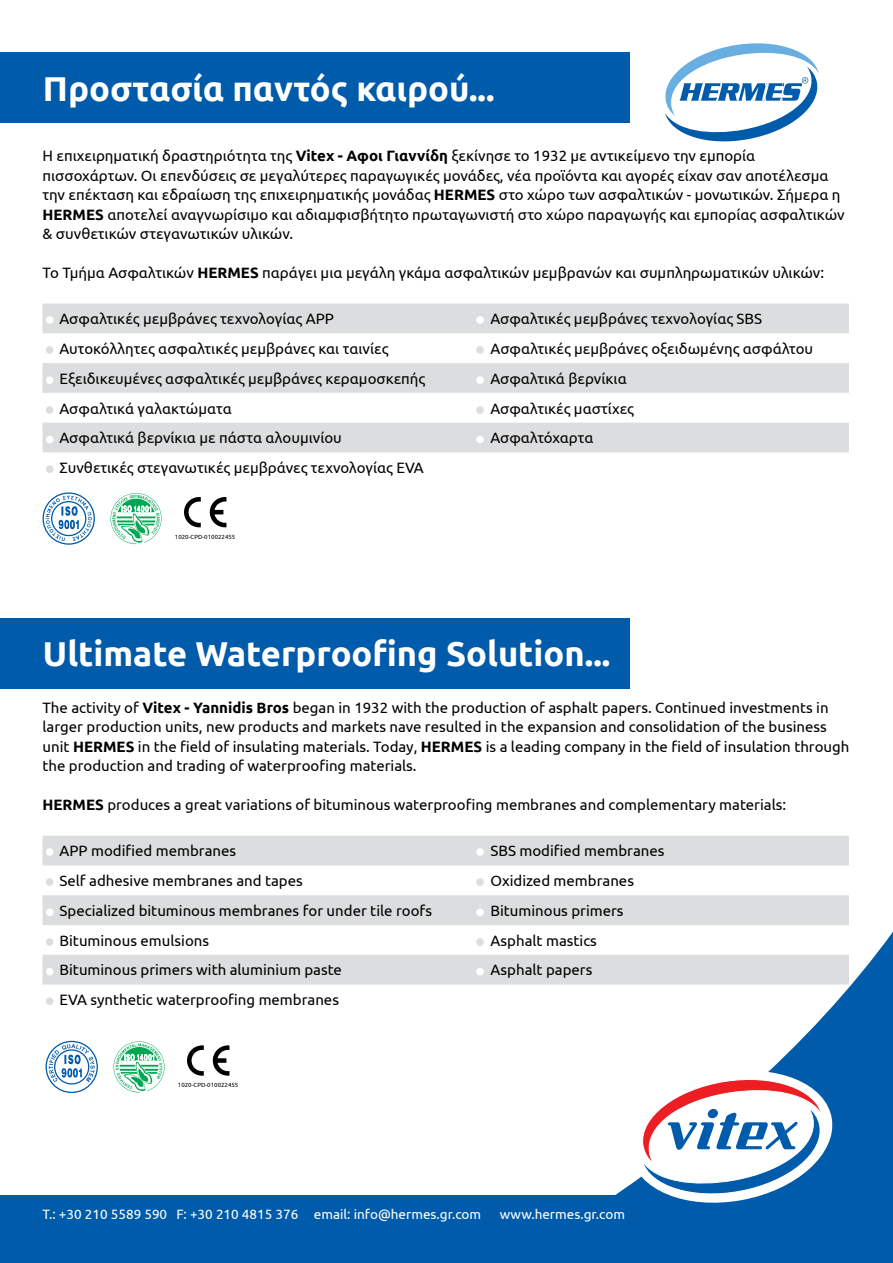
<style>
.page{position:relative;width:893px;height:1263px;background:#fff}
.page>*{position:absolute;margin:0;border:0;box-sizing:border-box;transform-origin:0 0}
.t1{font:700 34.5px "Ubuntu";color:#fff}
.t2{font:15px/19.5px "Ubuntu";color:#000}
.t3{font:13.5px "Ubuntu";color:#fff}
.t4{font:6px "Ubuntu";color:#000}
.s1{font-weight:700}
</style>
<div class="page">
<svg style="left:43px;top:304px;width:806px;height:148px;fill:#dcddde"></svg>
<svg style="left:43px;top:836px;width:806px;height:148px;fill:#dcddde"></svg>
<div style="left:0;top:53px;width:629px;height:70px;background:#005baa"></div>
<div style="left:0;top:618px;width:629px;height:70px;background:#005baa"></div>
<div style="left:0;top:1196px;width:648px;height:67px;background:#005baa"></div>
<svg style="left:454px;top:907px;width:439px;height:356px"></svg>
<svg style="left:626px;top:1063px;width:211px;height:147px"></svg>
<div style="left:707px;top:1109px;width:11px;height:9px;background:#005baa;border-radius:5px"></div>
<svg style="left:665px;top:43px;width:154px;height:99px"></svg>
<div style="left:46px;top:316px;width:7px;height:8px;background:#fff;border-radius:50%"></div>
<div style="left:46px;top:848px;width:7px;height:8px;background:#fff;border-radius:50%"></div>
<div style="left:476px;top:316px;width:8px;height:8px;background:#fff;border-radius:50%"></div>
<div style="left:476px;top:848px;width:8px;height:8px;background:#fff;border-radius:50%"></div>
<div style="left:46px;top:346px;width:7px;height:8px;background:#dcddde;border-radius:50%"></div>
<div style="left:46px;top:878px;width:7px;height:8px;background:#dcddde;border-radius:50%"></div>
<div style="left:476px;top:346px;width:8px;height:8px;background:#dcddde;border-radius:50%"></div>
<div style="left:476px;top:878px;width:8px;height:8px;background:#dcddde;border-radius:50%"></div>
<div style="left:46px;top:376px;width:7px;height:8px;background:#fff;border-radius:50%"></div>
<div style="left:46px;top:908px;width:7px;height:8px;background:#fff;border-radius:50%"></div>
<div style="left:476px;top:376px;width:8px;height:8px;background:#fff;border-radius:50%"></div>
<div style="left:476px;top:908px;width:8px;height:8px;background:#fff;border-radius:50%"></div>
<div style="left:46px;top:406px;width:7px;height:8px;background:#dcddde;border-radius:50%"></div>
<div style="left:46px;top:938px;width:7px;height:8px;background:#dcddde;border-radius:50%"></div>
<div style="left:476px;top:406px;width:8px;height:8px;background:#dcddde;border-radius:50%"></div>
<div style="left:476px;top:938px;width:8px;height:8px;background:#dcddde;border-radius:50%"></div>
<div style="left:46px;top:436px;width:7px;height:7px;background:#fff;border-radius:50%"></div>
<div style="left:46px;top:968px;width:7px;height:7px;background:#fff;border-radius:50%"></div>
<div style="left:476px;top:436px;width:8px;height:7px;background:#fff;border-radius:50%"></div>
<div style="left:476px;top:968px;width:8px;height:7px;background:#fff;border-radius:50%"></div>
<div style="left:46px;top:465px;width:7px;height:8px;background:#dcddde;border-radius:50%"></div>
<div style="left:46px;top:997px;width:7px;height:8px;background:#dcddde;border-radius:50%"></div>
<svg style="left:43px;top:493px;width:51px;height:51px"></svg>
<div style="left:43px;top:492px;width:52px;height:53px;border:1px solid #005baa;border-radius:50%"></div>
<svg style="left:46px;top:496px;width:46px;height:45px"></svg>
<svg style="left:46px;top:1041px;width:51px;height:51px"></svg>
<div style="left:46px;top:1041px;width:52px;height:52px;border:1px solid #005baa;border-radius:50%"></div>
<svg style="left:111px;top:493px;width:51px;height:51px"></svg>
<svg style="left:210px;top:497px;width:16px;height:30px"></svg>
<svg style="left:184px;top:497px;width:17px;height:30px"></svg>
<svg style="left:213px;top:1045px;width:16px;height:31px"></svg>
<svg style="left:187px;top:1045px;width:17px;height:31px"></svg>
<svg style="left:114px;top:1041px;width:51px;height:51px"></svg>
<svg style="left:49px;top:1044px;width:46px;height:41px"></svg>
<h1 class="t1" style="left:43px;top:68px;width:453px">Προστασία παντός καιρού...</h1>
<p class="t2" style="left:43px;top:145px;width:804px">Η επιχειρηματική δραστηριότητα της <span class="s1">Vitex - Αφοι Γιαννίδη</span> ξεκίνησε το 1932 με αντικείμενο την εμπορία πισσοχάρτων. Οι επενδύσεις σε μεγαλύτερες παραγωγικές μονάδες, νέα προϊόντα και αγορές είχαν σαν αποτέλεσμα την επέκταση και εδραίωση της επιχειρηματικής μονάδας <span class="s1">HERMES</span> στο χώρο των ασφαλτικών - μονωτικών. Σήμερα η <span class="s1">HERMES</span> αποτελεί αναγνωρίσιμο και αδιαμφισβήτητο πρωταγωνιστή στο χώρο παραγωγής και εμπορίας ασφαλτικών &amp; συνθετικών στεγανωτικών υλικών.</p>
<p class="t2" style="left:43px;top:262px;width:783px">Το Τμήμα Ασφαλτικών <span class="s1">HERMES</span> παράγει μια μεγάλη γκάμα ασφαλτικών μεμβρανών και συμπληρωματικών υλικών:</p>
<p class="t2" style="left:60px;top:309px;width:276px">Ασφαλτικές μεμβράνες τεχνολογίας APP</p>
<p class="t2" style="left:490px;top:309px;width:273px">Ασφαλτικές μεμβράνες τεχνολογίας SBS</p>
<p class="t2" style="left:60px;top:338px;width:330px">Αυτοκόλλητες ασφαλτικές μεμβράνες και ταινίες</p>
<p class="t2" style="left:490px;top:338px;width:324px">Aσφαλτικές μεμβράνες οξειδωμένης ασφάλτου</p>
<p class="t2" style="left:60px;top:368px;width:367px">Εξειδικευμένες ασφαλτικές μεμβράνες κεραμοσκεπής</p>
<p class="t2" style="left:490px;top:368px;width:138px">Ασφαλτικά βερνίκια</p>
<p class="t2" style="left:60px;top:398px;width:174px">Ασφαλτικά γαλακτώματα</p>
<p class="t2" style="left:490px;top:398px;width:145px">Ασφαλτικές μαστίχες</p>
<p class="t2" style="left:60px;top:428px;width:284px">Ασφαλτικά βερνίκια με πάστα αλουμινίου</p>
<p class="t2" style="left:490px;top:428px;width:105px">Ασφαλτόχαρτα</p>
<p class="t2" style="left:60px;top:457px;width:366px">Συνθετικές στεγανωτικές μεμβράνες τεχνολογίας EVA</p>
<p class="t4" style="left:175px;top:533px;width:62px">1020-CPD-010022455</p>
<h1 class="t1" style="left:43px;top:633px;width:569px">Ultimate Waterproofing Solution...</h1>
<p class="t2" style="left:43px;top:697px;width:808px">The activity of <span class="s1">Vitex - Yannidis Bros</span> began in 1932 with the production of asphalt papers. Continued investments in larger production units, new products and markets nave resulted in the expansion and consolidation of the business unit <span class="s1">HERMES</span> in the field of insulating materials. Today, <span class="s1">HERMES</span> is a leading company in the field of insulation through the production and trading of waterproofing materials.</p>
<p class="t2" style="left:43px;top:795px;width:745px"><span class="s1">HERMES</span> produces a great variations of bituminous waterproofing membranes and complementary materials:</p>
<p class="t2" style="left:60px;top:841px;width:178px">APP modified membranes</p>
<p class="t2" style="left:490px;top:841px;width:176px">SBS modified membranes</p>
<p class="t2" style="left:60px;top:871px;width:245px">Self adhesive membranes and tapes</p>
<p class="t2" style="left:490px;top:871px;width:145px">Oxidized membranes</p>
<p class="t2" style="left:60px;top:900px;width:374px">Specialized bituminous membranes for under tile roofs</p>
<p class="t2" style="left:490px;top:900px;width:135px">Bituminous primers</p>
<p class="t2" style="left:60px;top:930px;width:151px">Bituminous emulsions</p>
<p class="t2" style="left:490px;top:930px;width:108px">Asphalt mastics</p>
<p class="t2" style="left:60px;top:960px;width:284px">Bituminous primers with aluminium paste</p>
<p class="t2" style="left:490px;top:960px;width:104px">Asphalt papers</p>
<p class="t2" style="left:60px;top:990px;width:281px">EVA synthetic waterproofing membranes</p>
<p class="t4" style="left:178px;top:1082px;width:62px">1020-CPD-010022455</p>
<p class="t3" style="left:43px;top:1206px;width:440px">Τ.: +30 210 5589 590 F: +30 210 4815 376 email: info@hermes.gr.com</p>
<p class="t3" style="left:500px;top:1206px;width:127px">www.hermes.gr.com</p>
</div>
